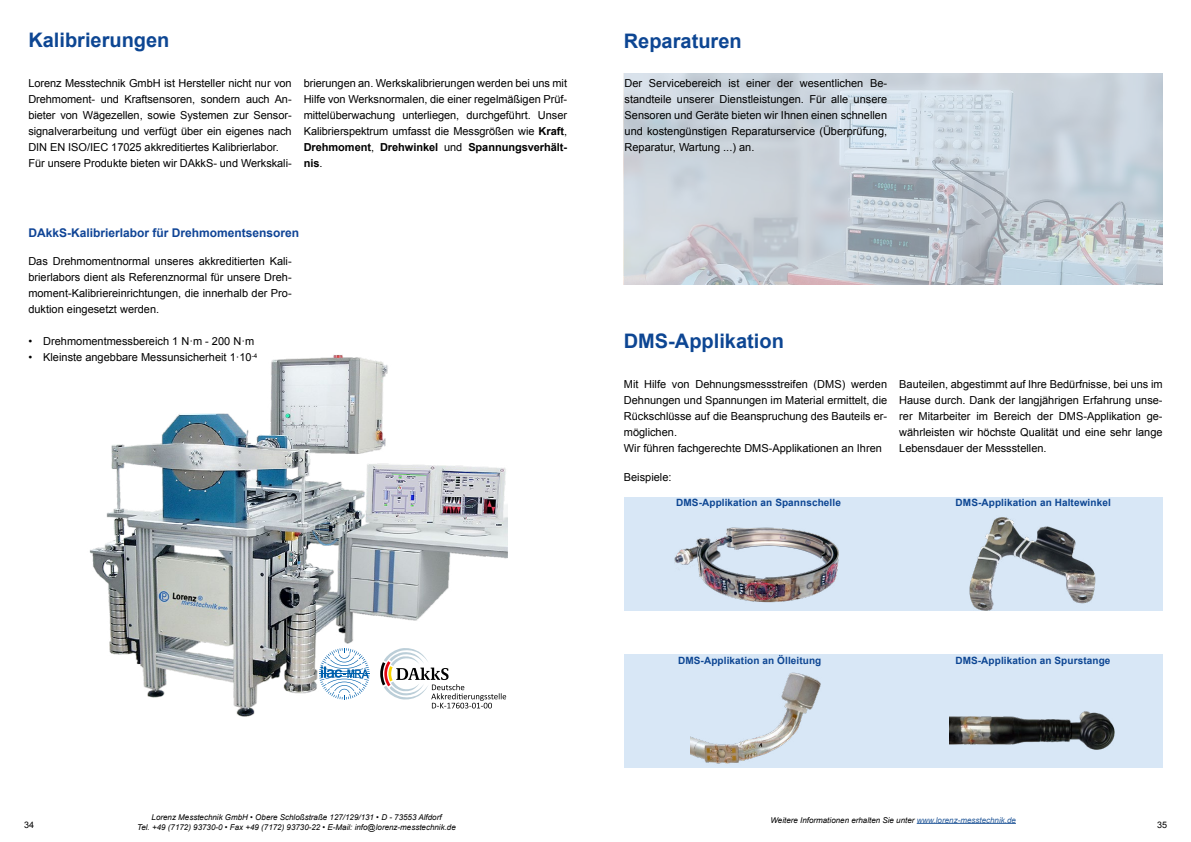
<style>
.page{position:relative;width:1191px;height:842px;background:#fff}
.page>*{position:absolute;margin:0;border:0;box-sizing:border-box;transform-origin:0 0}
.t1{font:700 20px "Arial";color:#0d4693}
.t2{font:700 12px "Arial";color:#0f4496}
.t3{font:11px/16px "Arial";color:#000;text-align:justify}
.t4{font:700 10px "Arial";letter-spacing:.01em;color:#0d4693}
.t5{font:9px "Arial";color:#000}
.t6{font:italic 8px "Arial";color:#000}
.s1{font-weight:700}
.s2{color:#275b9b}
</style>
<div class="page">
<hr style="left:916px;top:823px;width:100px;height:1px;background:#275b9b">
<img style="left:89px;top:355px;width:418px;height:362px">
<div style="left:624px;top:654px;width:538px;height:113px;background:#d8e7f6"></div>
<div style="left:624px;top:497px;width:538px;height:114px;background:#d8e7f6"></div>
<img style="left:674px;top:527px;width:165px;height:76px">
<img style="left:969px;top:517px;width:127px;height:94px">
<img style="left:690px;top:672px;width:132px;height:96px">
<img style="left:949px;top:711px;width:166px;height:39px">
<img style="left:624px;top:74px;width:538px;height:211px">
<svg style="left:380px;top:648px;width:126px;height:60px"></svg>
<svg style="left:319px;top:648px;width:50px;height:51px"></svg>
<h1 class="t1" style="left:28px;top:27px;width:143px">Kalibrierungen</h1>
<h1 class="t1" style="left:624px;top:28px;width:119px">Reparaturen</h1>
<p class="t3" style="left:28px;top:75px;width:265px;text-align:left">Lorenz Messtechnik GmbH ist Hersteller nicht nur von Drehmoment- und Kraftsensoren, sondern auch An&shy;bieter von Wägezellen, sowie Systemen zur Sensor&shy;signalverarbeitung und verfügt über ein eigenes nach DIN EN ISO/IEC 17025 akkreditiertes Kalibrierlabor.<br>Für unsere Produkte bieten wir DAkkS- und Werkskali-</p>
<p class="t3" style="left:304px;top:76px;width:265px">brierungen an. Werkskalibrierungen werden bei uns mit Hilfe von Werksnormalen, die einer regelmäßigen Prüf&shy;mittelüberwachung unterliegen, durchgeführt. Unser Kalibrierspektrum umfasst die Messgrößen wie <span class="s1">Kraft</span>, <span class="s1">Drehmoment</span>, <span class="s1">Drehwinkel</span> und <span class="s1">Spannungsverhält&shy;nis</span>.</p>
<p class="t2" style="left:28px;top:225px;width:272px">DAkkS-Kalibrierlabor für Drehmomentsensoren</p>
<p class="t3" style="left:28px;top:254px;width:265px">Das Drehmomentnormal unseres akkreditierten Kali&shy;brierlabors dient als Referenznormal für unsere Dreh&shy;moment-Kalibriereinrichtungen, die innerhalb der Pro&shy;duktion eingesetzt werden.</p>
<p class="t3" style="left:28px;top:334px;width:227px">• Drehmomentmessbereich 1 N·m - 200 N·m</p>
<p class="t3" style="left:28px;top:350px;width:231px">• Kleinste angebbare Messunsicherheit 1·10<sup>-4</sup></p>
<p class="t3" style="left:624px;top:76px;width:264px">Der Servicebereich ist einer der wesentlichen Be&shy;standteile unserer Dienstleistungen. Für alle unsere Sensoren und Geräte bieten wir Ihnen einen schnellen und kostengünstigen Reparaturservice (Überprüfung, Reparatur, Wartung ...) an.</p>
<h1 class="t1" style="left:624px;top:327px;width:161px">DMS-Applikation</h1>
<p class="t3" style="left:624px;top:376px;width:265px;text-align:left">Mit Hilfe von Dehnungsmessstreifen (DMS) werden Dehnungen und Spannungen im Material ermittelt, die Rückschlüsse auf die Beanspruchung des Bauteils er&shy;möglichen.<br>Wir führen fachgerechte DMS-Applikationen an Ihren</p>
<p class="t3" style="left:624px;top:469px;width:49px">Beispiele:</p>
<p class="t3" style="left:899px;top:376px;width:265px">Bauteilen, abgestimmt auf Ihre Bedürfnisse, bei uns im Hause durch. Dank der langjährigen Erfahrung unse&shy;rer Mitarbeiter im Bereich der DMS-Applikation ge&shy;währleisten wir höchste Qualität und eine sehr lange Lebensdauer der Messstellen.</p>
<p class="t4" style="left:676px;top:496px;width:166px">DMS-Applikation an Spannschelle</p>
<p class="t4" style="left:955px;top:496px;width:157px">DMS-Applikation an Haltewinkel</p>
<p class="t4" style="left:678px;top:653px;width:145px">DMS-Applikation an Ölleitung</p>
<p class="t4" style="left:955px;top:654px;width:157px">DMS-Applikation an Spurstange</p>
<p class="t6" style="left:152px;top:812px;width:291px">Lorenz Messtechnik GmbH • Obere Schloßstraße 127/129/131 • D - 73553 Alfdorf</p>
<p class="t6" style="left:770px;top:814px;width:247px">Weitere Informationen erhalten Sie unter <span class="s2">www.lorenz-messtechnik.de</span></p>
<p class="t5" style="left:24px;top:819px;width:12px">34</p>
<p class="t6" style="left:137px;top:822px;width:320px">Tel. +49 (7172) 93730-0 • Fax +49 (7172) 93730-22 • E-Mail: info@lorenz-messtechnik.de</p>
<p class="t5" style="left:1157px;top:819px;width:12px">35</p>
</div>
